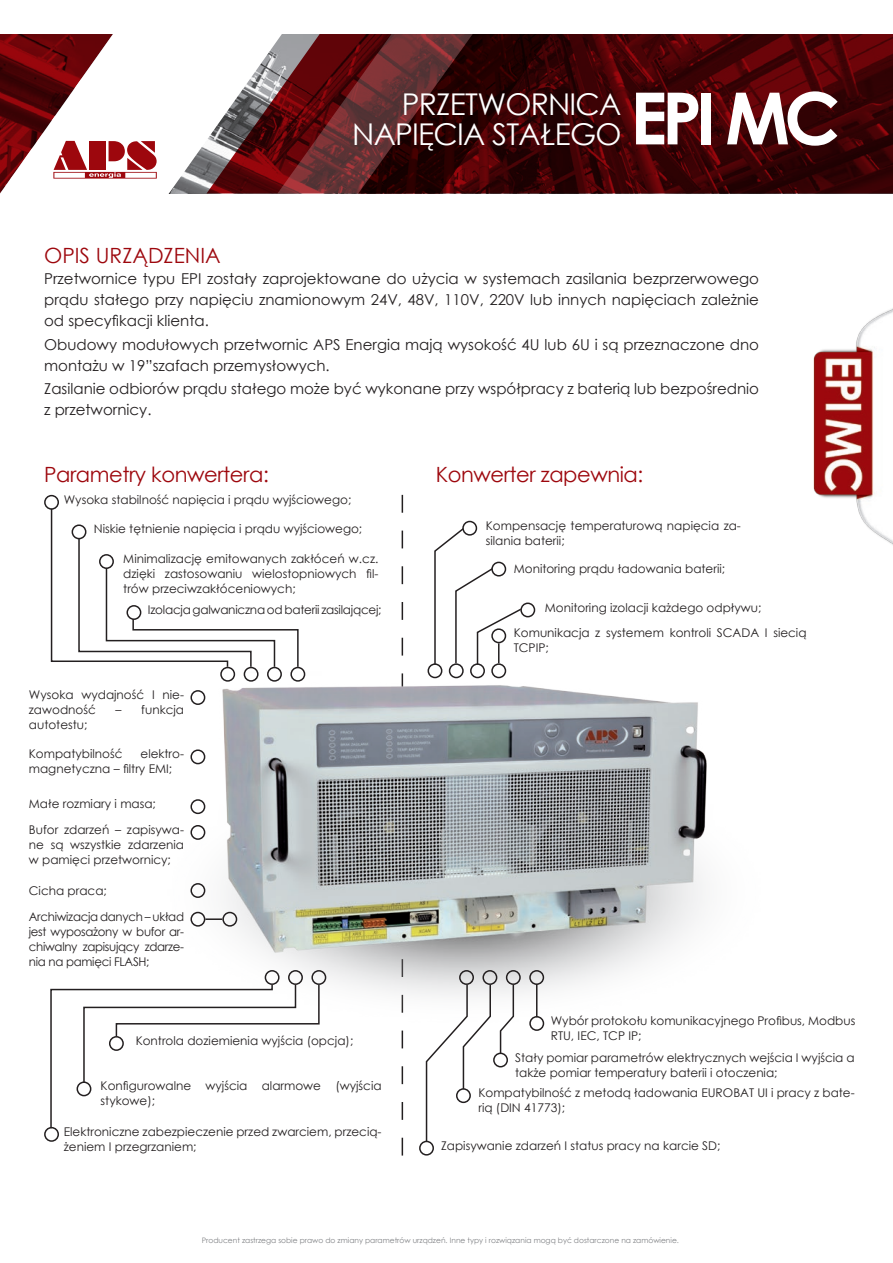
<style>
.page{position:relative;width:893px;height:1263px;background:#fff}
.page>*{position:absolute;margin:0;border:0;box-sizing:border-box;transform-origin:0 0}
.t1{font:700 72px "Century Gothic";color:#fff}
.t2{font:30px "Century Gothic";letter-spacing:-.025em;color:#fff}
.Nagłówek_średni{font:21px "Century Gothic";letter-spacing:-.02em;color:#9d070d}
.Nagłówek_średni-2{font:21px "Century Gothic";color:#9d070d}
.Tekst{font:15px/21px "Century Gothic";color:#231f20}
.Tekst-2{font:12px/15px "Century Gothic";color:#231f20}
.Tekst-3{font:12px "Century Gothic";letter-spacing:-.02em;color:#231f20}
.t3{font:7.5px "Century Gothic";color:#808285}
</style>
<div class="page">
<svg style="left:402px;top:495px;width:1px;height:660px"></svg>
<img style="left:191px;top:590px;width:516px;height:464px">
<svg style="left:551px;top:34px;width:342px;height:159px;background:#420205"></svg>
<svg style="left:283px;top:34px;width:268px;height:159px;background:#4b1416"></svg>
<svg style="left:0;top:34px;width:283px;height:160px"></svg>
<svg style="left:0;top:34px;width:157px;height:159px"></svg>
<img style="left:813px;top:308px;width:80px;height:237px">
<div style="left:44px;top:495px;width:15px;height:15px;border:2px solid #231f20;border-radius:50%"></div>
<div style="left:462px;top:521px;width:15px;height:15px;border:2px solid #231f20;border-radius:50%"></div>
<div style="left:520px;top:602px;width:15px;height:15px;border:2px solid #231f20;border-radius:50%"></div>
<div style="left:428px;top:663px;width:14px;height:15px;border:2px solid #231f20;border-radius:50%"></div>
<div style="left:449px;top:663px;width:15px;height:15px;border:2px solid #231f20;border-radius:50%"></div>
<div style="left:491px;top:663px;width:15px;height:15px;border:2px solid #231f20;border-radius:50%"></div>
<div style="left:470px;top:663px;width:15px;height:15px;border:2px solid #231f20;border-radius:50%"></div>
<svg style="left:433px;top:527px;width:90px;height:139px"></svg>
<div style="left:419px;top:1141px;width:15px;height:14px;border:2px solid #231f20;border-radius:50%"></div>
<div style="left:493px;top:1052px;width:15px;height:15px;border:2px solid #231f20;border-radius:50%"></div>
<div style="left:529px;top:1016px;width:15px;height:15px;border:2px solid #231f20;border-radius:50%"></div>
<div style="left:459px;top:970px;width:15px;height:15px;border:2px solid #231f20;border-radius:50%"></div>
<div style="left:482px;top:970px;width:15px;height:15px;border:2px solid #231f20;border-radius:50%"></div>
<div style="left:506px;top:970px;width:15px;height:15px;border:2px solid #231f20;border-radius:50%"></div>
<div style="left:529px;top:970px;width:15px;height:15px;border:2px solid #231f20;border-radius:50%"></div>
<hr style="left:536px;top:984px;width:1px;height:33px;background:#231f20">
<svg style="left:499px;top:983px;width:16px;height:72px"></svg>
<svg style="left:425px;top:983px;width:67px;height:160px"></svg>
<div style="left:220px;top:667px;width:15px;height:15px;border:2px solid #231f20;border-radius:50%"></div>
<div style="left:244px;top:667px;width:15px;height:15px;border:2px solid #231f20;border-radius:50%"></div>
<div style="left:267px;top:667px;width:15px;height:15px;border:2px solid #231f20;border-radius:50%"></div>
<svg style="left:50px;top:507px;width:249px;height:161px"></svg>
<div style="left:290px;top:667px;width:15px;height:15px;border:2px solid #231f20;border-radius:50%"></div>
<div style="left:44px;top:1127px;width:15px;height:15px;border:2px solid #231f20;border-radius:50%"></div>
<div style="left:265px;top:970px;width:15px;height:15px;border:2px solid #231f20;border-radius:50%"></div>
<div style="left:288px;top:970px;width:15px;height:15px;border:2px solid #231f20;border-radius:50%"></div>
<div style="left:311px;top:970px;width:15px;height:15px;border:2px solid #231f20;border-radius:50%"></div>
<div style="left:190px;top:912px;width:15px;height:15px;border:2px solid #231f20;border-radius:50%"></div>
<svg style="left:50px;top:983px;width:270px;height:147px"></svg>
<div style="left:190px;top:799px;width:15px;height:15px;border:2px solid #231f20;border-radius:50%"></div>
<div style="left:190px;top:883px;width:15px;height:15px;border:2px solid #231f20;border-radius:50%"></div>
<div style="left:190px;top:749px;width:15px;height:15px;border:2px solid #231f20;border-radius:50%"></div>
<div style="left:190px;top:690px;width:15px;height:15px;border:2px solid #231f20;border-radius:50%"></div>
<div style="left:222px;top:912px;width:15px;height:15px;border:2px solid #231f20;border-radius:50%"></div>
<svg style="left:205px;top:918px;width:17px;height:2px"></svg>
<div style="left:190px;top:825px;width:15px;height:15px;border:2px solid #231f20;border-radius:50%"></div>
<p class="t2" style="left:402px;top:83px;width:221px">PRZETWORNICA</p>
<p class="t2" style="left:352px;top:113px;width:271px">NAPIĘCIA STAŁEGO</p>
<p class="t1" style="left:630px;top:64px;width:212px">EPI MC</p>
<p class="Nagłówek_średni-2" style="left:44px;top:241px;width:178px">OPIS URZĄDZENIA</p>
<p class="Tekst" style="left:44px;top:268px;width:716px;text-align:justify">Przetwornice typu EPI zostały zaprojektowane do użycia w systemach zasilania bezprzerwowego prądu stałego przy napięciu znamionowym 24V, 48V, 110V, 220V lub innych napięciach zależnie od specyfikacji klienta.</p>
<p class="Tekst" style="left:44px;top:333px;width:716px">Obudowy modułowych przetwornic APS Energia mają wysokość 4U lub 6U i są przeznaczone dno montażu w 19”szafach przemysłowych.</p>
<p class="Tekst" style="left:44px;top:378px;width:716px">Zasilanie odbiorów prądu stałego może być wykonane przy współpracy z baterią lub bezpośrednio z przetwornicy.</p>
<p class="Nagłówek_średni" style="left:44px;top:460px;width:226px">Parametry konwertera:</p>
<p class="Nagłówek_średni" style="left:436px;top:460px;width:209px">Konwerter zapewnia:</p>
<p class="Tekst-2" style="left:64px;top:492px;width:289px">Wysoka stabilność napięcia i prądu wyjściowego;</p>
<p class="Tekst-2" style="left:94px;top:521px;width:270px">Niskie tętnienie napięcia i prądu wyjściowego;</p>
<p class="Tekst-2" style="left:123px;top:551px;width:257px;text-align:justify">Minimalizację emitowanych zakłóceń w.cz. dzięki zastosowaniu wielostopniowych fil&shy;trów przeciwzakłóceniowych;</p>
<p class="Tekst-3" style="left:148px;top:601px;width:235px">Izolacja galwaniczna od baterii zasilającej;</p>
<p class="Tekst-2" style="left:29px;top:687px;width:157px">Wysoka wydajność I nie&shy;zawodność</p>
<p class="Tekst-2" style="left:116px;top:702px;width:70px">– funkcja</p>
<p class="Tekst-2" style="left:29px;top:717px;width:60px">autotestu;</p>
<p class="Tekst-2" style="left:29px;top:746px;width:95px">Kompatybilność</p>
<p class="Tekst-2" style="left:29px;top:746px;width:157px;text-indent:112px">elektro&shy;magnetyczna – filtry EMI;</p>
<p class="Tekst-2" style="left:29px;top:796px;width:129px">Małe rozmiary i masa;</p>
<p class="Tekst-2" style="left:29px;top:822px;width:157px;text-align:justify">Bufor zdarzeń – zapisywa&shy;ne są wszystkie zdarzenia w pamięci przetwornicy;</p>
<p class="Tekst-2" style="left:29px;top:883px;width:80px">Cicha praca;</p>
<p class="Tekst-2" style="left:29px;top:909px;width:157px;text-align:justify">Archiwizacja danych – układ jest wyposażony w bufor ar&shy;chiwalny zapisujący zdarze&shy;nia na pamięci FLASH;</p>
<p class="Tekst-2" style="left:136px;top:1033px;width:219px">Kontrola doziemienia wyjścia (opcja);</p>
<p class="Tekst-2" style="left:101px;top:1078px;width:283px">Konfigurowalne wyjścia alarmowe (wyjścia stykowe);</p>
<p class="Tekst-2" style="left:64px;top:1124px;width:319px">Elektroniczne zabezpieczenie przed zwarciem, przecią&shy;żeniem I przegrzaniem;</p>
<p class="Tekst-2" style="left:486px;top:518px;width:257px">Kompensację temperaturową napięcia za&shy;silania baterii;</p>
<p class="Tekst-2" style="left:514px;top:560px;width:213px">Monitoring prądu ładowania baterii;</p>
<p class="Tekst-2" style="left:545px;top:599px;width:218px">Monitoring izolacji każdego odpływu;</p>
<p class="Tekst-2" style="left:514px;top:625px;width:294px">Komunikacja z systemem kontroli SCADA I siecią<br>TCPIP;</p>
<p class="Tekst-2" style="left:551px;top:1013px;width:306px">Wybór protokołu komunikacyjnego Profibus, Modbus<br>RTU, IEC, TCP IP;</p>
<p class="Tekst-2" style="left:515px;top:1049px;width:341px">Stały pomiar parametrów elektrycznych wejścia I wyjścia a także pomiar temperatury baterii i otoczenia;</p>
<p class="Tekst-2" style="left:478px;top:1085px;width:378px">Kompatybilność z metodą ładowania EUROBAT UI i pracy z bate&shy;rią (DIN 41773);</p>
<p class="Tekst-2" style="left:441px;top:1138px;width:281px">Zapisywanie zdarzeń I status pracy na karcie SD;</p>
<p class="t3" style="left:202px;top:1234px;width:479px">Producent zastrzega sobie prawo do zmiany parametrów urządzeń. Inne typy i rozwiązania mogą być dostarczone na zamówienie.</p>
</div>
